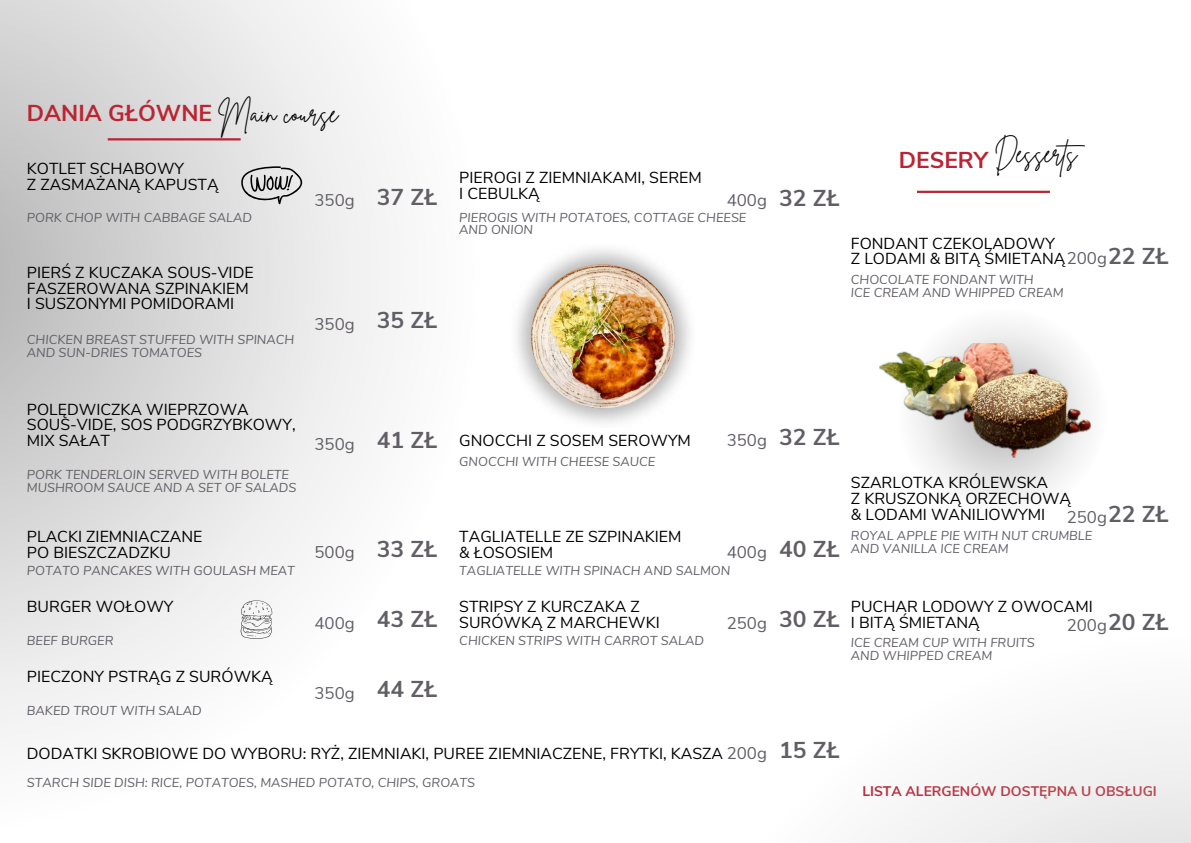
<style>
.page{position:relative;width:1191px;height:843px;background:#fff}
.page>*{position:absolute;margin:0;border:0;box-sizing:border-box;transform-origin:0 0}
.t1{font:25.9px "Brittany Signature";color:#000}
.t2{font:700 22.9px "Nunito Sans";color:#ba2433}
.t3{font:16.9px "Nunito Sans";color:#625e66}
.t4{font:15.9px/15.8px "Nunito Sans";color:#000}
.t5{font:700 13.9px "Nunito Sans";color:#ba2433}
.t6{font:italic 12.9px/12.8px "Nunito Sans";color:#625e66}
.s1{font-family:"Brittany Signature";font-weight:400;font-size:25.9px;color:#000}
.s2{font-weight:700;font-size:22.9px}
.s3{font-size:16.9px;color:#625e66}
.s4{font-weight:700;font-size:22.9px;color:#625e66}
</style>
<div class="page">
<svg style="left:0;top:0;width:390px;height:739px"></svg>
<hr style="left:108px;top:138px;width:133px;height:2px;background:#ba2433">
<img style="left:516px;top:249px;width:175px;height:174px">
<img style="left:531px;top:264px;width:144px;height:144px;border-radius:50%">
<hr style="left:916px;top:191px;width:133px;height:2px;background:#ba2433">
<svg style="left:926px;top:325px;width:165px;height:176px;fill:#f2f2f2"></svg>
<img style="left:879px;top:344px;width:211px;height:113px">
<svg style="left:241px;top:166px;width:61px;height:38px;background:#b5b5b5"></svg>
<svg style="left:241px;top:600px;width:31px;height:38px"></svg>
<svg style="left:890px;top:724px;width:300px;height:118px;fill:#f2f2f2"></svg>
<h2 class="t2" style="left:27px;top:97px;width:313px">DANIA GŁÓWNE <span class="s1">Main course</span></h2>
<p class="t4" style="left:27px;top:160px;width:193px">KOTLET SCHABOWY<br>Z ZASMAŻANĄ KAPUSTĄ</p>
<p class="t6" style="left:27px;top:211px;width:226px">PORK CHOP WITH CABBAGE SALAD</p>
<p class="t4" style="left:27px;top:264px;width:228px">PIERŚ Z KUCZAKA SOUS-VIDE<br>FASZEROWANA SZPINAKIEM<br>I SUSZONYMI POMIDORAMI</p>
<p class="t6" style="left:27px;top:333px;width:269px">CHICKEN BREAST STUFFED WITH SPINACH<br>AND SUN-DRIES TOMATOES</p>
<p class="t3" style="left:314px;top:189px;width:124px">350g <span class="s2">37 ZŁ</span></p>
<p class="t3" style="left:314px;top:312px;width:124px">350g <span class="s2">35 ZŁ</span></p>
<p class="t4" style="left:459px;top:170px;width:244px">PIEROGI Z ZIEMNIAKAMI, SEREM<br>I CEBULKĄ</p>
<p class="t6" style="left:459px;top:211px;width:289px">PIEROGIS WITH POTATOES, COTTAGE CHEESE<br>AND ONION</p>
<p class="t3" style="left:726px;top:189px;width:115px">400g <span class="s2">32 ZŁ</span></p>
<h1 class="t1" style="left:898px;top:136px;width:195px"><sub>DESERY</sub> Desserts</h1>
<p class="t4" style="left:850px;top:235px;width:319px">FONDANT CZEKOLADOWY<br>Z LODAMI &amp; BITĄ ŚMIETANĄ<span class="s3">200g</span><span class="s4">22 ZŁ</span></p>
<p class="t6" style="left:850px;top:273px;width:214px">CHOCOLATE FONDANT WITH<br>ICE CREAM AND WHIPPED CREAM</p>
<p class="t4" style="left:27px;top:401px;width:270px">POLĘDWICZKA WIEPRZOWA<br>SOUS-VIDE, SOS PODGRZYBKOWY,<br>MIX SAŁAT</p>
<p class="t6" style="left:27px;top:468px;width:271px">PORK TENDERLOIN SERVED WITH BOLETE<br>MUSHROOM SAUCE AND A SET OF SALADS</p>
<p class="t4" style="left:27px;top:528px;width:177px">PLACKI ZIEMNIACZANE<br>PO BIESZCZADZKU</p>
<p class="t6" style="left:27px;top:564px;width:269px">POTATO PANCAKES WITH GOULASH MEAT</p>
<p class="t4" style="left:27px;top:598px;width:148px">BURGER WOŁOWY</p>
<p class="t6" style="left:27px;top:634px;width:88px">BEEF BURGER</p>
<p class="t4" style="left:27px;top:669px;width:247px">PIECZONY PSTRĄG Z SURÓWKĄ</p>
<p class="t6" style="left:27px;top:704px;width:176px">BAKED TROUT WITH SALAD</p>
<p class="t3" style="left:314px;top:432px;width:124px">350g <span class="s2">41 ZŁ</span></p>
<p class="t3" style="left:314px;top:541px;width:124px">500g <span class="s2">33 ZŁ</span></p>
<p class="t3" style="left:314px;top:611px;width:124px">400g <span class="s2">43 ZŁ</span></p>
<p class="t3" style="left:314px;top:681px;width:124px">350g <span class="s2">44 ZŁ</span></p>
<p class="t4" style="left:459px;top:433px;width:233px">GNOCCHI Z SOSEM SEROWYM</p>
<p class="t6" style="left:459px;top:455px;width:198px">GNOCCHI WITH CHEESE SAUCE</p>
<p class="t3" style="left:726px;top:429px;width:115px">350g <span class="s2">32 ZŁ</span></p>
<p class="t4" style="left:459px;top:528px;width:224px">TAGLIATELLE ZE SZPINAKIEM &amp; ŁOSOSIEM</p>
<p class="t6" style="left:459px;top:564px;width:272px">TAGLIATELLE WITH SPINACH AND SALMON</p>
<p class="t3" style="left:726px;top:541px;width:115px">400g <span class="s2">40 ZŁ</span></p>
<p class="t4" style="left:459px;top:598px;width:202px">STRIPSY Z KURCZAKA Z<br>SURÓWKĄ Z MARCHEWKI</p>
<p class="t6" style="left:459px;top:634px;width:246px">CHICKEN STRIPS WITH CARROT SALAD</p>
<p class="t3" style="left:726px;top:611px;width:114px">250g <span class="s2">30 ZŁ</span></p>
<p class="t4" style="left:27px;top:745px;width:814px">DODATKI SKROBIOWE DO WYBORU: RYŻ, ZIEMNIAKI, PUREE ZIEMNIACZENE, FRYTKI, KASZA <span class="s3">200g</span> <span class="s4">15 ZŁ</span></p>
<p class="t6" style="left:27px;top:775px;width:450px">STARCH SIDE DISH: RICE, POTATOES, MASHED POTATO, CHIPS, GROATS</p>
<p class="t4" style="left:850px;top:474px;width:222px">SZARLOTKA KRÓLEWSKA<br>Z KRUSZONKĄ ORZECHOWĄ &amp; LODAMI WANILIOWYMI</p>
<p class="t3" style="left:1066px;top:505px;width:104px">250g<span class="s2">22 ZŁ</span></p>
<p class="t6" style="left:850px;top:529px;width:243px">ROYAL APPLE PIE WITH NUT CRUMBLE<br>AND VANILLA ICE CREAM</p>
<p class="t4" style="left:850px;top:598px;width:243px">PUCHAR LODOWY Z OWOCAMI<br>I BITĄ ŚMIETANĄ</p>
<p class="t6" style="left:850px;top:636px;width:185px">ICE CREAM CUP WITH FRUITS<br>AND WHIPPED CREAM</p>
<p class="t3" style="left:1066px;top:613px;width:104px">200g<span class="s2">20 ZŁ</span></p>
<p class="t5" style="left:862px;top:781px;width:296px">LISTA ALERGENÓW DOSTĘPNA U OBSŁUGI</p>
</div>
